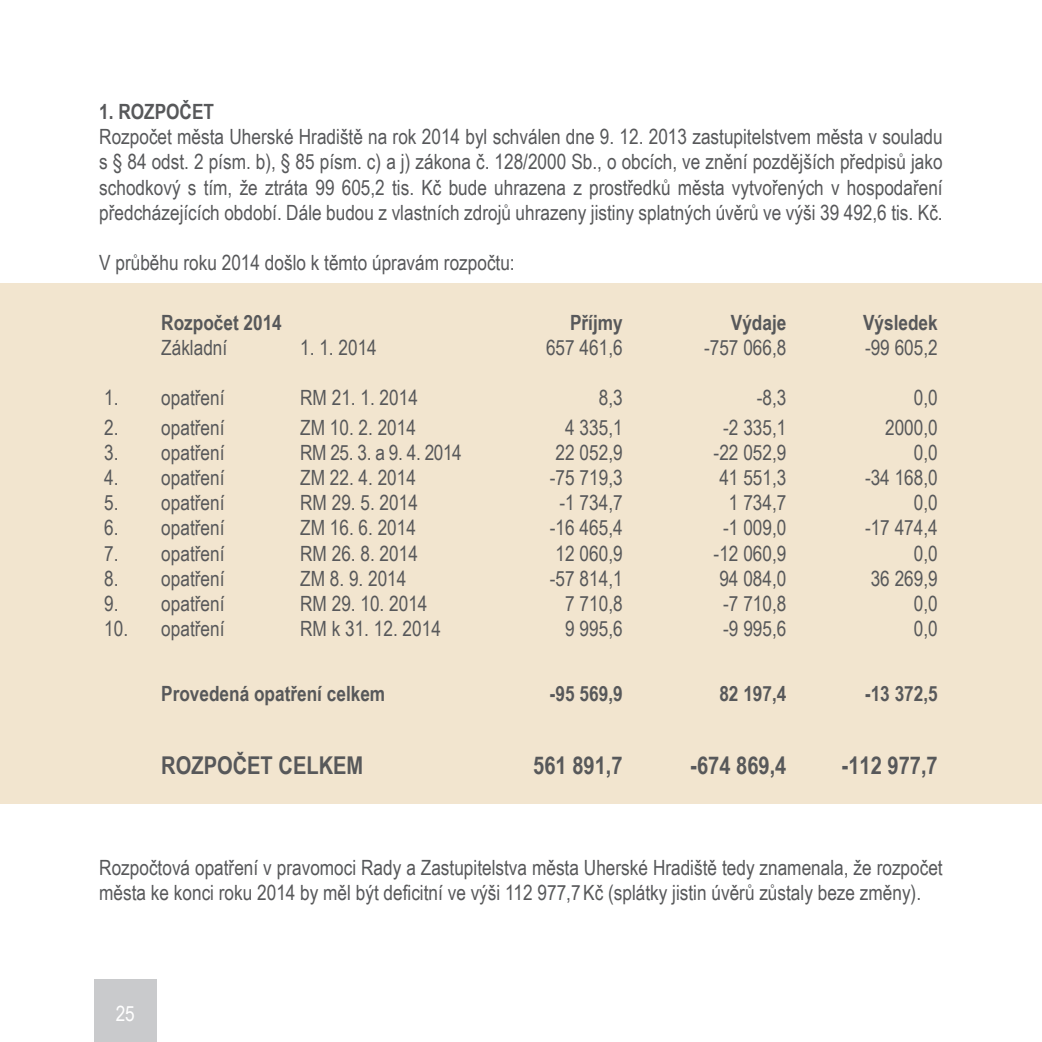
<style>
.page{position:relative;width:1042px;height:1042px;background:#fff}
.page>*{position:absolute;margin:0;border:0;box-sizing:border-box;transform-origin:0 0}
.t1{font:700 24.5px "Arial Narrow";color:#57585a}
.t2{font:21px/25.2px "Arial Narrow";color:#57585a;text-align:justify}
.t3{font:700 21px "Arial Narrow";color:#57585a}
.t4{font:21px "Arial Narrow";color:#fff}
</style>
<div class="page">
<div style="left:94px;top:979px;width:62px;height:63px;background:#c9cacc"></div>
<div style="left:0;top:283px;width:1042px;height:521px;background:#f2e5cf"></div>
<p class="t3" style="left:99px;top:96px;width:45px">1. Rozpo</p>
<p class="t3" style="left:180px;top:96px;width:24px">čet</p>
<p class="t2" style="left:99px;top:124px;width:845px">Rozpočet města Uherské Hradiště na rok 2014 byl schválen dne 9. 12. 2013 zastupitelstvem města v souladu s § 84 odst. 2 písm. b), § 85 písm. c) a j) zákona č. 128/2000 Sb., o obcích, ve znění pozdějších předpisů jako schodkový s tím, že ztráta 99 605,2 tis. Kč bude uhrazena z prostředků města vytvořených v hospodaření předcházejících období. Dále budou z vlastních zdrojů uhrazeny jistiny splatných úvěrů ve výši 39 492,6 tis. Kč.</p>
<p class="t2" style="left:99px;top:250px;width:417px">V průběhu roku 2014 došlo k těmto úpravám rozpočtu:</p>
<p class="t3" style="left:161px;top:306px;width:122px">Rozpočet 2014</p>
<p class="t3" style="left:570px;top:306px;width:54px">Příjmy</p>
<p class="t3" style="left:731px;top:306px;width:57px">Výdaje</p>
<p class="t3" style="left:863px;top:306px;width:76px">Výsledek</p>
<p class="t2" style="left:161px;top:335px;width:68px">Základní</p>
<p class="t2" style="left:300px;top:335px;width:78px">1. 1. 2014</p>
<p class="t2" style="left:546px;top:335px;width:78px">657 461,6</p>
<p class="t2" style="left:704px;top:335px;width:84px">-757 066,8</p>
<p class="t2" style="left:865px;top:335px;width:74px">-99 605,2</p>
<p class="t2" style="left:104px;top:385px;width:122px">1. opatření</p>
<p class="t2" style="left:300px;top:385px;width:119px">RM 21. 1. 2014</p>
<p class="t2" style="left:599px;top:385px;width:25px">8,3</p>
<p class="t2" style="left:757px;top:385px;width:31px">-8,3</p>
<p class="t2" style="left:914px;top:385px;width:25px">0,0</p>
<p class="t2" style="left:104px;top:415px;width:122px">2. opatření</p>
<p class="t2" style="left:300px;top:415px;width:117px">ZM 10. 2. 2014</p>
<p class="t2" style="left:565px;top:415px;width:59px">4 335,1</p>
<p class="t2" style="left:723px;top:415px;width:65px">-2 335,1</p>
<p class="t2" style="left:885px;top:415px;width:54px">2000,0</p>
<p class="t2" style="left:104px;top:440px;width:122px">3. opatření</p>
<p class="t2" style="left:300px;top:440px;width:163px">RM 25. 3. a 9. 4. 2014</p>
<p class="t2" style="left:556px;top:440px;width:69px">22 052,9</p>
<p class="t2" style="left:713px;top:440px;width:74px">-22 052,9</p>
<p class="t2" style="left:914px;top:440px;width:25px">0,0</p>
<p class="t2" style="left:104px;top:465px;width:122px">4. opatření</p>
<p class="t2" style="left:300px;top:465px;width:117px">ZM 22. 4. 2014</p>
<p class="t2" style="left:550px;top:465px;width:74px">-75 719,3</p>
<p class="t2" style="left:719px;top:465px;width:69px">41 551,3</p>
<p class="t2" style="left:865px;top:465px;width:74px">-34 168,0</p>
<p class="t2" style="left:104px;top:490px;width:122px">5. opatření</p>
<p class="t2" style="left:300px;top:490px;width:119px">RM 29. 5. 2014</p>
<p class="t2" style="left:559px;top:490px;width:65px">-1 734,7</p>
<p class="t2" style="left:729px;top:490px;width:59px">1 734,7</p>
<p class="t2" style="left:914px;top:490px;width:25px">0,0</p>
<p class="t2" style="left:104px;top:515px;width:122px">6. opatření</p>
<p class="t2" style="left:300px;top:515px;width:117px">ZM 16. 6. 2014</p>
<p class="t2" style="left:550px;top:515px;width:74px">-16 465,4</p>
<p class="t2" style="left:723px;top:515px;width:65px">-1 009,0</p>
<p class="t2" style="left:865px;top:515px;width:74px">-17 474,4</p>
<p class="t2" style="left:104px;top:541px;width:122px">7. opatření</p>
<p class="t2" style="left:300px;top:541px;width:119px">RM 26. 8. 2014</p>
<p class="t2" style="left:556px;top:541px;width:69px">12 060,9</p>
<p class="t2" style="left:713px;top:541px;width:74px">-12 060,9</p>
<p class="t2" style="left:914px;top:541px;width:25px">0,0</p>
<p class="t2" style="left:104px;top:566px;width:122px">8. opatření</p>
<p class="t2" style="left:300px;top:566px;width:108px">ZM 8. 9. 2014</p>
<p class="t2" style="left:550px;top:566px;width:74px">-57 814,1</p>
<p class="t2" style="left:719px;top:566px;width:69px">94 084,0</p>
<p class="t2" style="left:871px;top:566px;width:69px">36 269,9</p>
<p class="t2" style="left:104px;top:591px;width:122px">9. opatření</p>
<p class="t2" style="left:300px;top:591px;width:129px">RM 29. 10. 2014</p>
<p class="t2" style="left:565px;top:591px;width:59px">7 710,8</p>
<p class="t2" style="left:723px;top:591px;width:65px">-7 710,8</p>
<p class="t2" style="left:914px;top:591px;width:25px">0,0</p>
<p class="t2" style="left:104px;top:616px;width:122px">10. opatření</p>
<p class="t2" style="left:300px;top:616px;width:142px">RM k 31. 12. 2014</p>
<p class="t2" style="left:565px;top:616px;width:59px">9 995,6</p>
<p class="t2" style="left:723px;top:616px;width:65px">-9 995,6</p>
<p class="t2" style="left:914px;top:616px;width:25px">0,0</p>
<p class="t3" style="left:161px;top:677px;width:225px">Provedená opatření celkem</p>
<p class="t3" style="left:550px;top:677px;width:74px">-95 569,9</p>
<p class="t3" style="left:719px;top:677px;width:69px">82 197,4</p>
<p class="t3" style="left:865px;top:677px;width:74px">-13 372,5</p>
<p class="t1" style="left:161px;top:747px;width:30px">Rozpo</p>
<p class="t1" style="left:233px;top:747px;width:61px">čet celkem</p>
<p class="t1" style="left:533px;top:747px;width:91px">561 891,7</p>
<p class="t1" style="left:690px;top:747px;width:98px">-674 869,4</p>
<p class="t1" style="left:841px;top:747px;width:98px">-112 977,7</p>
<p class="t2" style="left:99px;top:855px;width:845px">Rozpočtová opatření v pravomoci Rady a Zastupitelstva města Uherské Hradiště tedy znamenala, že rozpočet města ke konci roku 2014 by měl být deficitní ve výši 112 977,7Kč (splátky jistin úvěrů zůstaly beze změny).</p>
<p class="t4" style="left:116px;top:1001px;width:21px">25</p>
</div>
